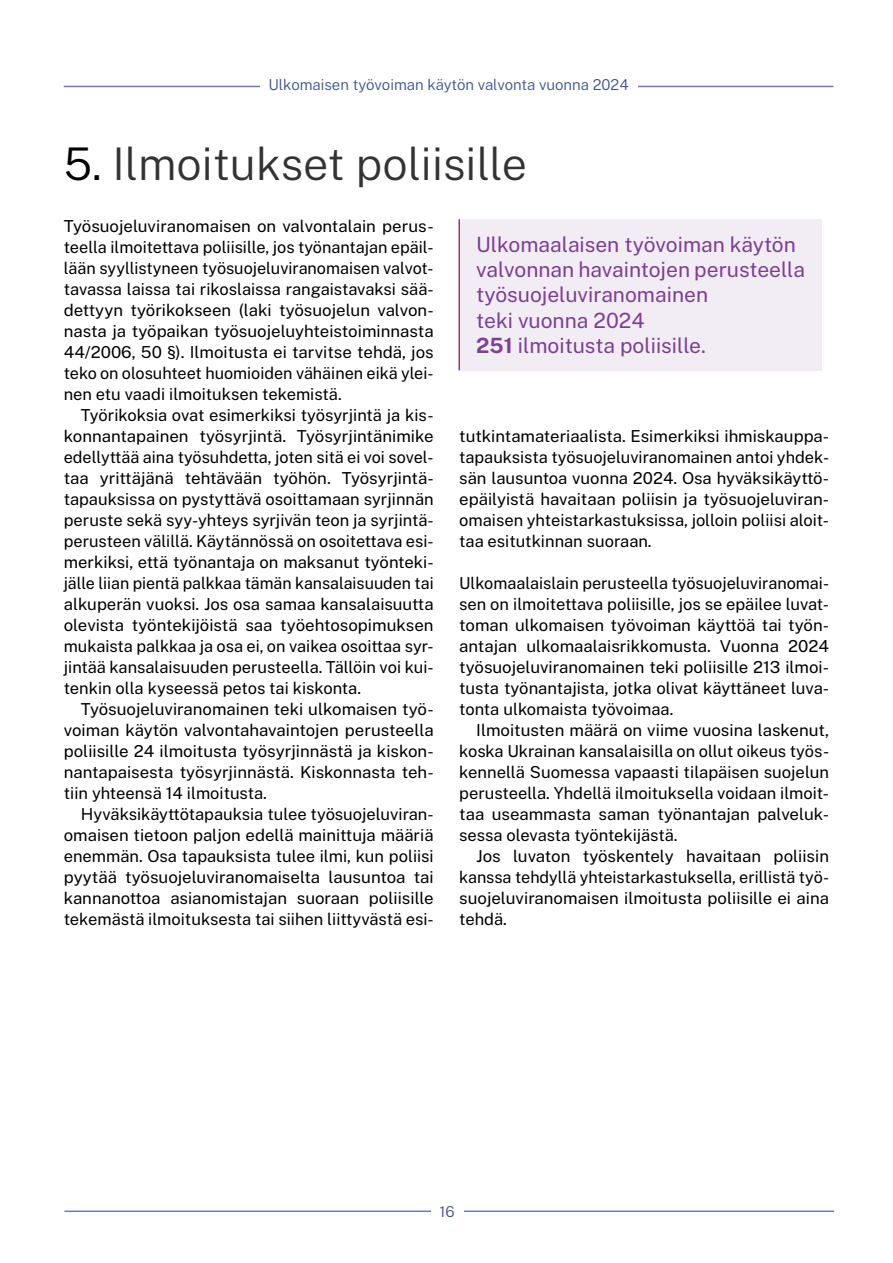
<style>
.page{position:relative;width:893px;height:1263px;background:#fff}
.page>*{position:absolute;margin:0;border:0;box-sizing:border-box;transform-origin:0 0}
.Otsikko{font:300 45px "Public Sans";color:#333}
.t1{font:21px/25.2px "Public Sans";color:#7d3f92}
.Leipis{font:16.5px/21px "Public Sans";color:#000;text-align:justify}
.Alkuleipis{font:16.5px/21px "Public Sans";color:#000;text-align:justify}
.Alkuleipis_ylavali{font:16.5px/21px "Public Sans";color:#000}
.t2{font:300 15px "Public Sans";color:#3e508a}
.s1{color:#000}
.s2{font-weight:700}
</style>
<div class="page">
<hr style="left:64px;top:86px;width:769px;height:1px;background:#6e7ca7">
<div style="left:260px;top:68px;width:377px;height:34px;background:#fff"></div>
<hr style="left:64px;top:1210px;width:770px;height:2px;background:#6e7ca7">
<div style="left:431px;top:1194px;width:32px;height:35px;background:#fff"></div>
<div style="left:459px;top:219px;width:363px;height:151px;background:#f2ecf4"></div>
<hr style="left:458px;top:219px;width:2px;height:151px;background:#7d3f92">
<p class="t2" style="left:269px;top:75px;width:362px">Ulkomaisen työvoiman käytön valvonta vuonna 2024</p>
<h2 class="Otsikko" style="left:64px;top:132px;width:465px"><span class="s1">5.</span> Ilmoitukset poliisille</h2>
<p class="Alkuleipis" style="left:64px;top:215px;width:371px">Työsuojeluviranomaisen on valvontalain perus&shy;teella ilmoitettava poliisille, jos työnantajan epäil&shy;lään syyllistyneen työsuojeluviranomaisen valvot&shy;tavassa laissa tai rikoslaissa rangaistavaksi sää&shy;dettyyn työrikokseen (laki työsuojelun valvon&shy;nasta ja työpaikan työsuojeluyhteistoiminnasta 44/2006, 50 §). Ilmoitusta ei tarvitse tehdä, jos teko on olosuhteet huomioiden vähäinen eikä ylei&shy;nen etu vaadi ilmoituksen tekemistä.</p>
<p class="Leipis" style="left:64px;top:404px;width:372px;text-align:left;text-indent:17px">Työrikoksia ovat esimerkiksi työsyrjintä ja kis&shy;konnantapainen työsyrjintä. Työsyrjintänimike edellyttää aina työsuhdetta, joten sitä ei voi sovel&shy;taa yrittäjänä tehtävään työhön. Työsyrjintä&shy;tapauksissa on pystyttävä osoittamaan syrjinnän peruste sekä syy-yhteys syrjivän teon ja syrjintä&shy;perusteen välillä. Käytännössä on osoitettava esi&shy;merkiksi, että työnantaja on maksanut työnteki&shy;jälle liian pientä palkkaa tämän kansalaisuuden tai alkuperän vuoksi. Jos osa samaa kansalaisuutta olevista työntekijöistä saa työehtosopimuksen mukaista palkkaa ja osa ei, on vaikea osoittaa syr&shy;jintää kansalaisuuden perusteella. Tällöin voi kui&shy;tenkin olla kyseessä petos tai kiskonta.</p>
<p class="Leipis" style="left:64px;top:698px;width:371px;text-indent:17px">Työsuojeluviranomainen teki ulkomaisen työ&shy;voiman käytön valvontahavaintojen perusteella poliisille 24 ilmoitusta työsyrjinnästä ja kiskon&shy;nantapaisesta työsyrjinnästä. Kiskonnasta teh&shy;tiin yhteensä 14 ilmoitusta.</p>
<p class="Leipis" style="left:64px;top:803px;width:371px;text-indent:17px">Hyväksikäyttötapauksia tulee työsuojeluviran&shy;omaisen tietoon paljon edellä mainittuja määriä enemmän. Osa tapauksista tulee ilmi, kun poliisi pyytää työsuojeluviranomaiselta lausuntoa tai kannanottoa asianomistajan suoraan poliisille tekemästä ilmoituksesta tai siihen liittyvästä esi-</p>
<p class="t1" style="left:476px;top:231px;width:330px">Ulkomaalaisen työvoiman käytön valvonnan havaintojen perusteella työsuojeluviranomainen<br>teki vuonna 2024<br><span class="s2">251</span> ilmoitusta poliisille.</p>
<p class="Leipis" style="left:459px;top:425px;width:371px;text-align:left">tutkintamateriaalista. Esimerkiksi ihmiskauppa&shy;tapauksista työsuojeluviranomainen antoi yhdek&shy;sän lausuntoa vuonna 2024. Osa hyväksikäyttö&shy;epäilyistä havaitaan poliisin ja työsuojeluviran&shy;omaisen yhteistarkastuksissa, jolloin poliisi aloit&shy;taa esitutkinnan suoraan.</p>
<p class="Alkuleipis_ylavali" style="left:459px;top:572px;width:371px">Ulkomaalaislain perusteella työsuojeluviranomai&shy;sen on ilmoitettava poliisille, jos se epäilee luvat&shy;toman ulkomaisen työvoiman käyttöä tai työn&shy;antajan ulkomaalaisrikkomusta. Vuonna 2024 työsuojeluviranomainen teki poliisille 213 ilmoi&shy;tusta työnantajista, jotka olivat käyttäneet luva&shy;tonta ulkomaista työvoimaa.</p>
<p class="Leipis" style="left:459px;top:719px;width:371px;text-indent:17px">Ilmoitusten määrä on viime vuosina laskenut, koska Ukrainan kansalaisilla on ollut oikeus työs&shy;kennellä Suomessa vapaasti tilapäisen suojelun perusteella. Yhdellä ilmoituksella voidaan ilmoit&shy;taa useammasta saman työnantajan palveluk&shy;sessa olevasta työntekijästä.</p>
<p class="Leipis" style="left:459px;top:845px;width:371px;text-indent:17px">Jos luvaton työskentely havaitaan poliisin kanssa tehdyllä yhteistarkastuksella, erillistä työ&shy;suojeluviranomaisen ilmoitusta poliisille ei aina tehdä.</p>
<p class="t2" style="left:440px;top:1201px;width:17px">16</p>
</div>
